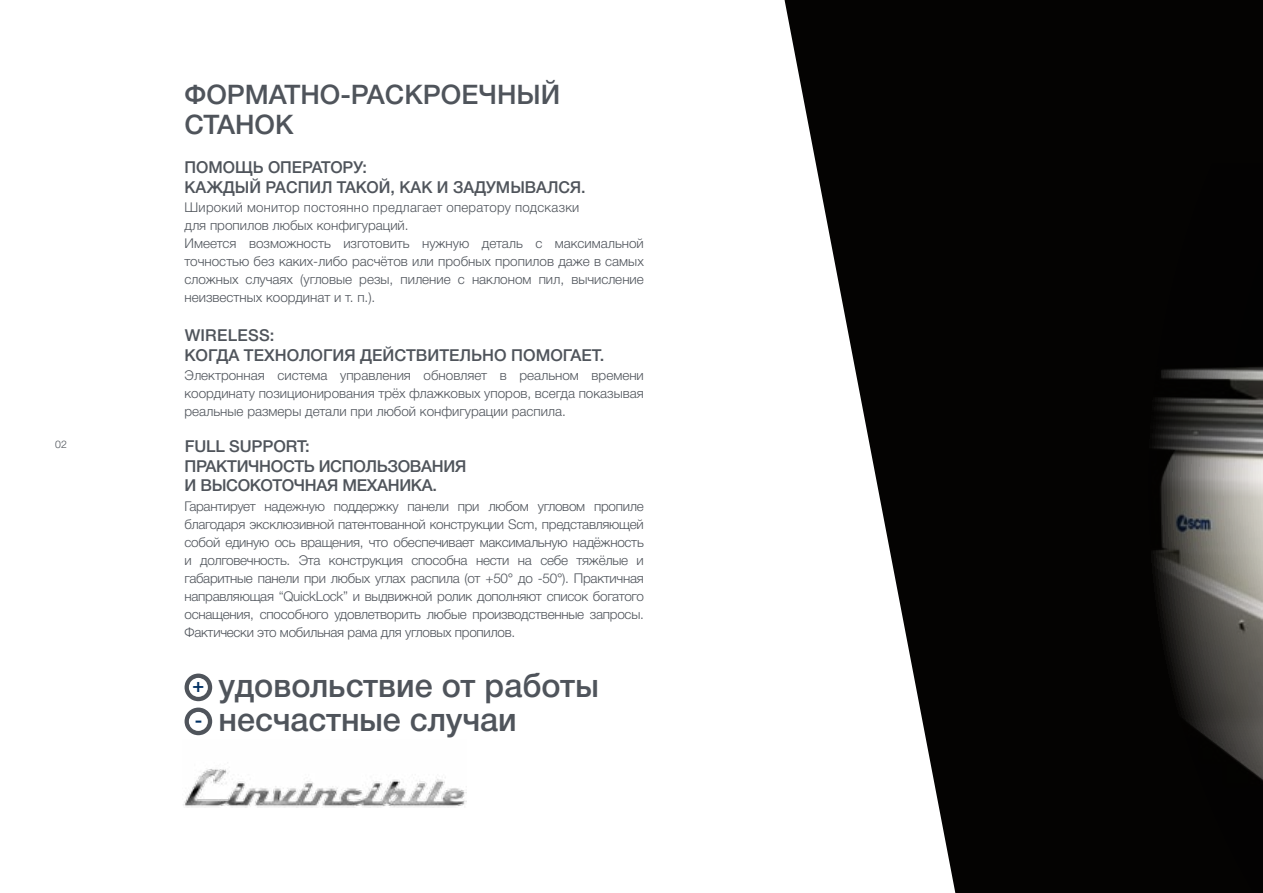
<style>
.page{position:relative;width:1263px;height:893px;background:#fff}
.page>*{position:absolute;margin:0;border:0;box-sizing:border-box;transform-origin:0 0}
.t1{font:500 33px "Helvetica Neue Cyr";color:#4f545b}
.t2{font:500 27px/30px "Helvetica Neue Cyr";color:#4f545b}
.t3{font:500 19.5px "Helvetica Neue Cyr";color:#003063}
.t4{font:500 16.5px/19.5px "Helvetica Neue Cyr";color:#4f545b}
.t5{font:500 16.5px/19.5px "Helvetica Neue Cyr";letter-spacing:-.02em;color:#4f545b}
.t6{font:300 13.5px/18px "Helvetica Neue Cyr";color:#4f545b;text-align:justify}
.t7{font:300 10.5px "Helvetica Neue Cyr";color:#4f545b}
.s1{font-size:19.5px;color:#003063}
</style>
<div class="page">
<svg style="left:784px;top:0;width:479px;height:893px;fill:#040302"></svg>
<div style="left:1128px;top:164px;width:135px;height:729px;background:#040302"></div>
<img style="left:1128px;top:366px;width:135px;height:415px">
<img style="left:183px;top:769px;width:284px;height:39px">
<svg style="left:185px;top:674px;width:27px;height:27px"></svg>
<svg style="left:185px;top:708px;width:27px;height:27px"></svg>
<p class="t7" style="left:55px;top:438px;width:13px">02</p>
<h2 class="t2" style="left:185px;top:80px;width:377px">ФОРМАТНО-РАСКРОЕЧНЫЙ<br>СТАНОК</h2>
<p class="t4" style="left:185px;top:158px;width:403px">ПОМОЩЬ ОПЕРАТОРУ:<br>КАЖДЫЙ РАСПИЛ ТАКОЙ, КАК И ЗАДУМЫВАЛСЯ.</p>
<p class="t6" style="left:185px;top:199px;width:461px;text-align:left">Широкий монитор постоянно предлагает оператору подсказки<br>для пропилов любых конфигураций.<br>Имеется возможность изготовить нужную деталь с максимальной точностью без каких-либо расчётов или пробных пропилов даже в самых сложных случаях (угловые резы, пиление с наклоном пил, вычисление неизвестных координат и т. п.).</p>
<p class="t4" style="left:185px;top:326px;width:421px">WIRELESS:<br>КОГДА ТЕХНОЛОГИЯ ДЕЙСТВИТЕЛЬНО ПОМОГАЕТ.</p>
<p class="t6" style="left:185px;top:367px;width:461px">Электронная система управления обновляет в реальном времени координату позиционирования трёх флажковых упоров, всегда показывая реальные размеры детали при любой конфигурации распила.</p>
<p class="t5" style="left:185px;top:437px;width:283px">FULL SUPPORT:<br>ПРАКТИЧНОСТЬ ИСПОЛЬЗОВАНИЯ<br>И ВЫСОКОТОЧНАЯ МЕХАНИКА.</p>
<p class="t6" style="left:185px;top:497px;width:461px">Гарантирует надежную поддержку панели при любом угловом пропиле благодаря эксклюзивной патентованной конструкции Scm, представляющей собой единую ось вращения, что обеспечивает максимальную надёжность и долговечность. Эта конструкция способна нести на себе тяжёлые и габаритные панели при любых углах распила (от +50° до -50°). Практичная направляющая “QuickLock” и выдвижной ролик дополняют список богатого оснащения, способного удовлетворить любые производственные запросы.<br>Фактически это мобильная рама для угловых пропилов.</p>
<h1 class="t1" style="left:219px;top:667px;width:382px">удовольствие от работы</h1>
<h3 class="t3" style="left:193px;top:675px;width:13px">+</h3>
<h1 class="t1" style="left:195px;top:701px;width:323px"><span class="s1">-</span> несчастные случаи</h1>
</div>
